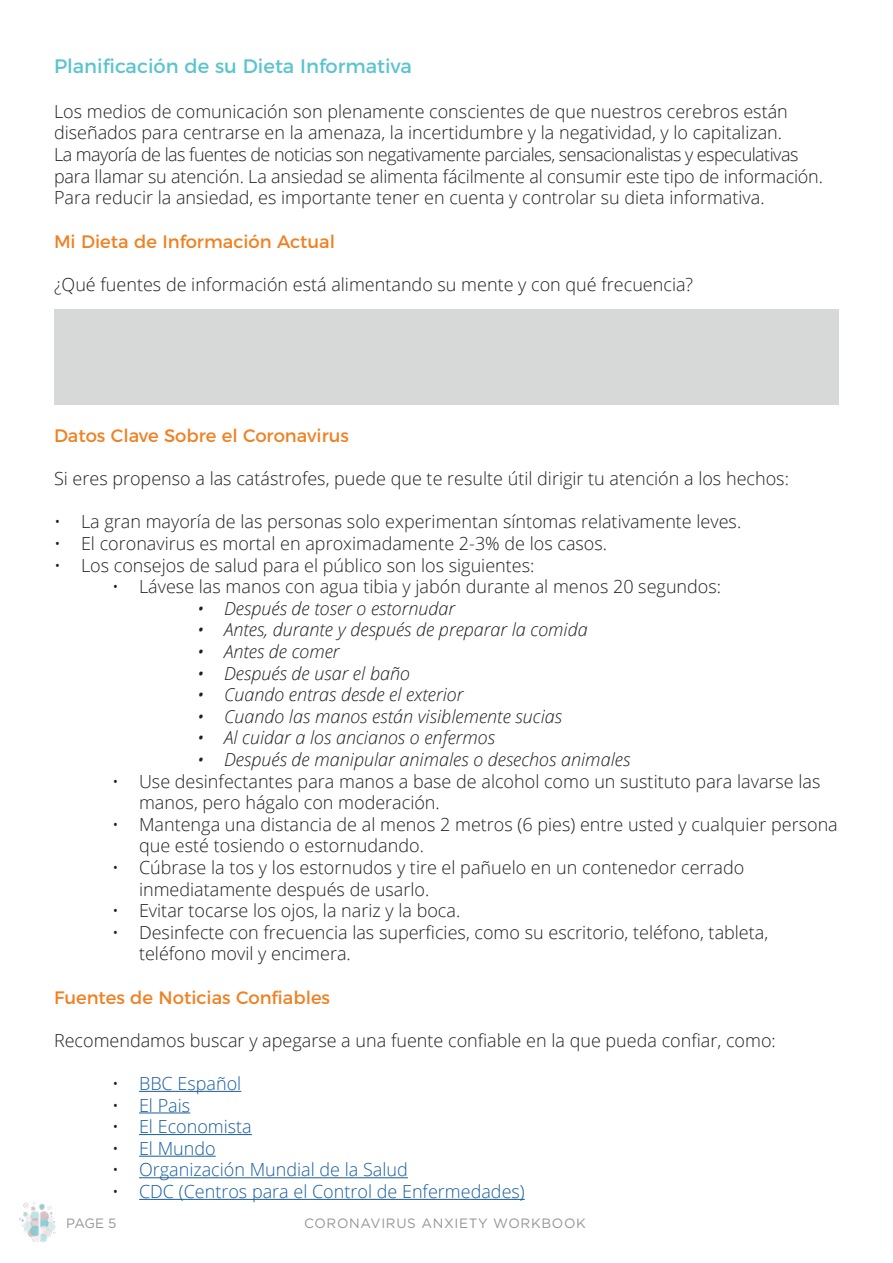
<style>
.page{position:relative;width:893px;height:1263px;background:#fff}
.page>*{position:absolute;margin:0;border:0;box-sizing:border-box;transform-origin:0 0}
.t1{font:19.5px "Montserrat";color:#5ac4cf}
.t2{font:300 18px/21.6px "Open Sans";color:#231f20}
.t3{font:italic 300 18px "Open Sans";color:#231f20}
.t4{font:300 18px "Open Sans";color:#175d9e}
.t5{font:300 18px "Open Sans";letter-spacing:-.03em;color:#231f20}
.t6{font:18px "Montserrat";color:#f08122}
.t7{font:13.5px "Gotham";letter-spacing:.05em;color:#939598}
.s1{color:#231f20}
</style>
<div class="page">
<img style="left:19px;top:1202px;width:37px;height:41px">
<hr style="left:139px;top:1091px;width:102px;height:1px;background:#175d9e">
<hr style="left:139px;top:1112px;width:51px;height:1px;background:#175d9e">
<hr style="left:139px;top:1134px;width:113px;height:1px;background:#175d9e">
<hr style="left:139px;top:1156px;width:77px;height:1px;background:#175d9e">
<hr style="left:139px;top:1177px;width:269px;height:1px;background:#175d9e">
<hr style="left:139px;top:1199px;width:386px;height:1px;background:#175d9e">
<div style="left:54px;top:309px;width:785px;height:96px;background:#d7d9d9"></div>
<p class="t1" style="left:54px;top:50px;width:359px">Planificación de su Dieta Informativa</p>
<p class="t2" style="left:54px;top:100px;width:735px">Los medios de comunicación son plenamente conscientes de que nuestros cerebros están diseñados para centrarse en la amenaza, la incertidumbre y la negatividad, y lo capitalizan.</p>
<p class="t5" style="left:54px;top:142px;width:746px">La mayoría de las fuentes de noticias son negativamente parciales, sensacionalistas y especulativas</p>
<p class="t2" style="left:54px;top:165px;width:770px">para llamar su atención. La ansiedad se alimenta fácilmente al consumir este tipo de información.<br>Para reducir la ansiedad, es importante tener en cuenta y controlar su dieta informativa.</p>
<p class="t6" style="left:54px;top:227px;width:283px">Mi Dieta de Información Actual</p>
<p class="t2" style="left:54px;top:273px;width:641px">¿Qué fuentes de información está alimentando su mente y con qué frecuencia?</p>
<p class="t6" style="left:54px;top:421px;width:297px">Datos Clave Sobre el Coronavirus</p>
<p class="t2" style="left:54px;top:467px;width:736px">Si eres propenso a las catástrofes, puede que te resulte útil dirigir tu atención a los hechos:</p>
<p class="t2" style="left:54px;top:510px;width:689px">• La gran mayoría de las personas solo experimentan síntomas relativamente leves.</p>
<p class="t2" style="left:54px;top:532px;width:555px">• El coronavirus es mortal en aproximadamente 2-3% de los casos.</p>
<p class="t2" style="left:54px;top:554px;width:482px">• Los consejos de salud para el público son los siguientes:</p>
<p class="t2" style="left:112px;top:575px;width:611px">• Lávese las manos con agua tibia y jabón durante al menos 20 segundos:</p>
<p class="t3" style="left:197px;top:596px;width:259px">• Después de toser o estornudar</p>
<p class="t3" style="left:197px;top:617px;width:392px">• Antes, durante y después de preparar la comida</p>
<p class="t3" style="left:197px;top:639px;width:144px">• Antes de comer</p>
<p class="t3" style="left:197px;top:661px;width:214px">• Después de usar el baño</p>
<p class="t3" style="left:197px;top:682px;width:268px">• Cuando entras desde el exterior</p>
<p class="t3" style="left:197px;top:704px;width:366px">• Cuando las manos están visiblemente sucias</p>
<p class="t3" style="left:197px;top:725px;width:299px">• Al cuidar a los ancianos o enfermos</p>
<p class="t3" style="left:197px;top:747px;width:435px">• Después de manipular animales o desechos animales</p>
<p class="t2" style="left:139px;top:770px;width:683px;text-indent:-27px">• Use desinfectantes para manos a base de alcohol como un sustituto para lavarse las manos, pero hágalo con moderación.</p>
<p class="t2" style="left:139px;top:813px;width:700px;text-indent:-27px">• Mantenga una distancia de al menos 2 metros (6 pies) entre usted y cualquier persona que esté tosiendo o estornudando.</p>
<p class="t2" style="left:139px;top:856px;width:607px;text-indent:-27px">• Cúbrase la tos y los estornudos y tire el pañuelo en un contenedor cerrado inmediatamente después de usarlo.</p>
<p class="t2" style="left:112px;top:899px;width:350px">• Evitar tocarse los ojos, la nariz y la boca.</p>
<p class="t2" style="left:139px;top:921px;width:631px;text-indent:-27px">• Desinfecte con frecuencia las superficies, como su escritorio, teléfono, tableta, teléfono movil y encimera.</p>
<p class="t6" style="left:54px;top:983px;width:278px">Fuentes de Noticias Confiables</p>
<p class="t2" style="left:54px;top:1029px;width:723px">Recomendamos buscar y apegarse a una fuente confiable en la que pueda confiar, como:</p>
<p class="t4" style="left:112px;top:1071px;width:131px"><span class="s1">•</span> BBC Español</p>
<p class="t4" style="left:112px;top:1093px;width:80px"><span class="s1">•</span> El Pais</p>
<p class="t4" style="left:112px;top:1114px;width:141px"><span class="s1">•</span> El Economista</p>
<p class="t4" style="left:112px;top:1136px;width:105px"><span class="s1">•</span> El Mundo</p>
<p class="t4" style="left:112px;top:1157px;width:297px"><span class="s1">•</span> Organización Mundial de la Salud</p>
<p class="t4" style="left:112px;top:1179px;width:414px"><span class="s1">•</span> CDC (Centros para el Control de Enfermedades)</p>
<p class="t7" style="left:66px;top:1214px;width:52px">PAGE 5</p>
<p class="t7" style="left:304px;top:1214px;width:283px">CORONAVIRUS ANXIETY WORKBOOK</p>
</div>
